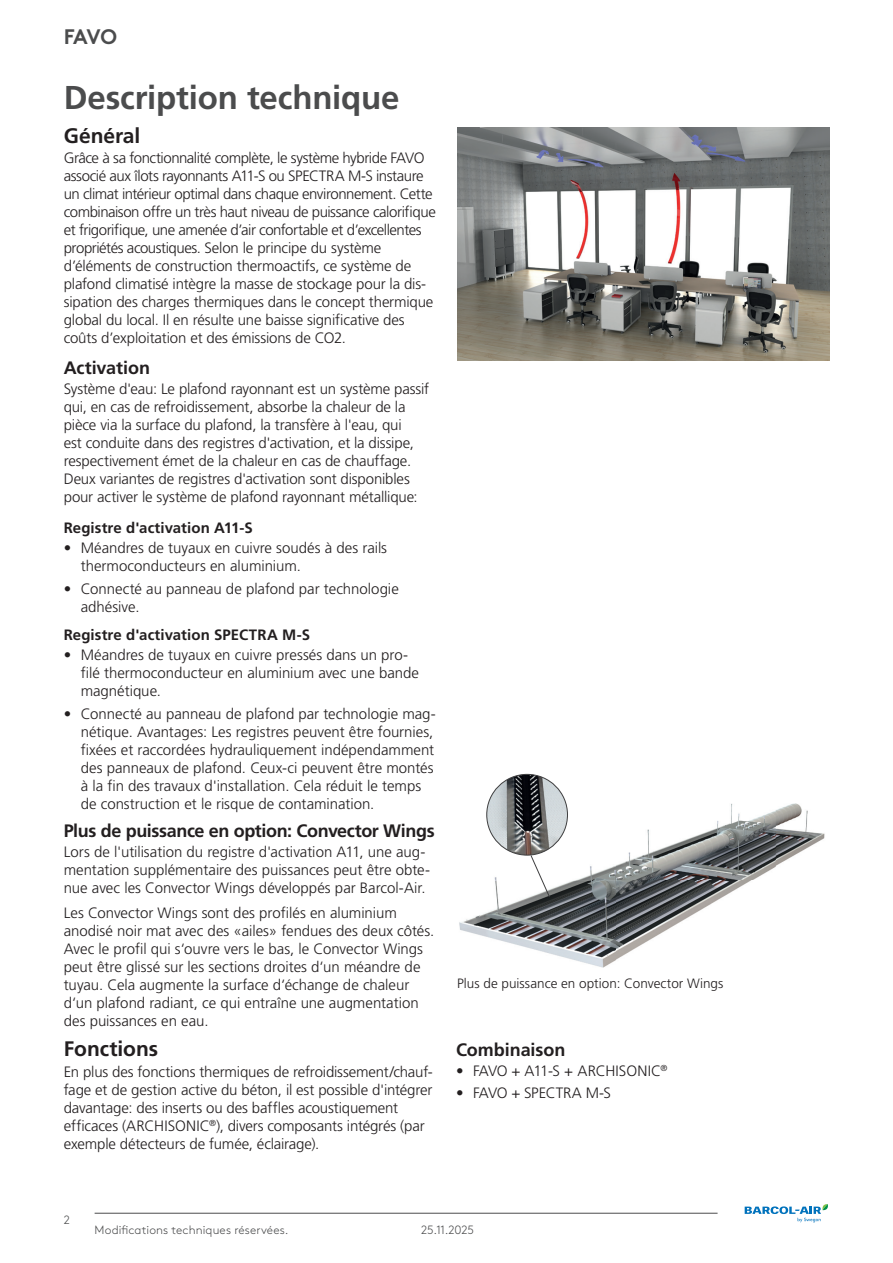
<style>
.page{position:relative;width:893px;height:1263px;background:#fff}
.page>*{position:absolute;margin:0;border:0;box-sizing:border-box;transform-origin:0 0}
.t1{font:700 33px "Frutiger LT Pro";letter-spacing:-.005em;color:#4b4c4d}
.t2{font:700 21px "Frutiger LT Pro";letter-spacing:-.005em;color:#231f20}
.t3{font:700 21px "Swegon Brown";color:#4b4c4d}
.t4{font:700 18px "Frutiger LT Pro";letter-spacing:-.02em;color:#231f20}
.t5{font:700 18px "Frutiger LT Pro";color:#231f20}
.t6{font:300 15px/18px "Frutiger LT Pro";letter-spacing:-.01em;color:#231f20}
.t7{font:700 15px "Frutiger LT Pro";letter-spacing:.005em;color:#231f20}
.t8{font:300 13.5px "Frutiger LT Pro";color:#231f20}
.t9{font:300 12px "Swegon Brown";letter-spacing:.01em;color:#4b4c4d}
</style>
<div class="page">
<hr style="left:95px;top:1213px;width:623px;height:1px;background:#4b4c4d">
<svg style="left:745px;top:1204px;width:83px;height:18px"></svg>
<img style="left:457px;top:128px;width:372px;height:232px">
<img style="left:459px;top:787px;width:366px;height:181px">
<img style="left:487px;top:774px;width:80px;height:81px;border-radius:40px">
<div style="left:486px;top:774px;width:82px;height:81px;border:1px solid #3e3e3f;border-radius:50%"></div>
<svg style="left:530px;top:855px;width:20px;height:43px"></svg>
<h2 class="t3" style="left:64px;top:20px;width:55px">FAVO</h2>
<h1 class="t1" style="left:64px;top:77px;width:337px">Description technique</h1>
<h2 class="t2" style="left:64px;top:124px;width:78px">Général</h2>
<p class="t6" style="left:64px;top:149px;width:374px">Grâce à sa fonctionnalité complète, le système hybride FAVO associé aux îlots rayonnants A11-S ou SPECTRA M-S instaure un climat intérieur optimal dans chaque environnement. Cette combinaison offre un très haut niveau de puissance calorifique et frigorifique, une amenée d’air confortable et d’excellentes propriétés acoustiques. Selon le principe du système d’éléments de construction thermoactifs, ce système de plafond climatisé intègre la masse de stockage pour la dis&shy;sipation des charges thermiques dans le concept thermique global du local. Il en résulte une baisse significative des coûts d’exploitation et des émissions de CO2.</p>
<p class="t4" style="left:64px;top:357px;width:88px">Activation</p>
<p class="t6" style="left:64px;top:380px;width:367px">Système d'eau: Le plafond rayonnant est un système passif qui, en cas de refroidissement, absorbe la chaleur de la pièce via la surface du plafond, la transfère à l'eau, qui<br>est conduite dans des registres d'activation, et la dissipe, respectivement émet de la chaleur en cas de chauffage.<br>Deux variantes de registres d'activation sont disponibles pour activer le système de plafond rayonnant métallique:</p>
<p class="t7" style="left:64px;top:519px;width:190px">Registre d'activation A11-S</p>
<p class="t6" style="left:81px;top:539px;width:308px;text-indent:-17px">• Méandres de tuyaux en cuivre soudés à des rails thermoconducteurs en aluminium.</p>
<p class="t6" style="left:81px;top:579px;width:320px;text-indent:-17px">• Connecté au panneau de plafond par technologie adhésive.</p>
<p class="t7" style="left:64px;top:626px;width:248px">Registre d'activation SPECTRA M-S</p>
<p class="t6" style="left:81px;top:646px;width:340px;text-indent:-17px">• Méandres de tuyaux en cuivre pressés dans un pro&shy;filé thermoconducteur en aluminium avec une bande magnétique.</p>
<p class="t6" style="left:81px;top:704px;width:357px;text-indent:-17px">• Connecté au panneau de plafond par technologie mag&shy;nétique. Avantages: Les registres peuvent être fournies, fixées et raccordées hydrauliquement indépendamment des panneaux de plafond. Ceux-ci peuvent être montés à la fin des travaux d'installation. Cela réduit le temps de construction et le risque de contamination.</p>
<p class="t4" style="left:64px;top:820px;width:372px">Plus de puissance en option: Convector Wings</p>
<p class="t6" style="left:64px;top:843px;width:368px">Lors de l'utilisation du registre d'activation A11, une aug&shy;mentation supplémentaire des puissances peut être obte&shy;nue avec les Convector Wings développés par Barcol-Air.</p>
<p class="t6" style="left:64px;top:903px;width:372px">Les Convector Wings sont des profilés en aluminium anodisé noir mat avec des «ailes» fendues des deux côtés.<br>Avec le profil qui s‘ouvre vers le bas, le Convector Wings peut être glissé sur les sections droites d‘un méandre de tuyau. Cela augmente la surface d‘échange de chaleur d‘un plafond radiant, ce qui entraîne une augmentation des puissances en eau.</p>
<h2 class="t2" style="left:64px;top:1037px;width:96px">Fonctions</h2>
<p class="t6" style="left:64px;top:1062px;width:371px">En plus des fonctions thermiques de refroidissement/chauf&shy;fage et de gestion active du béton, il est possible d'intégrer davantage: des inserts ou des baffles acoustiquement efficaces (ARCHISONIC<sup>®</sup>), divers composants intégrés (par exemple détecteurs de fumée, éclairage).</p>
<p class="t8" style="left:457px;top:975px;width:268px">Plus de puissance en option: Convector Wings</p>
<p class="t5" style="left:456px;top:1039px;width:111px">Combinaison</p>
<p class="t6" style="left:456px;top:1062px;width:213px">• FAVO + A11-S + ARCHISONIC<sup>®</sup></p>
<p class="t6" style="left:456px;top:1084px;width:157px">• FAVO + SPECTRA M-S</p>
<p class="t9" style="left:64px;top:1211px;width:8px">2</p>
<p class="t9" style="left:95px;top:1221px;width:195px">Modifications techniques réservées.</p>
<p class="t9" style="left:421px;top:1221px;width:54px">25.11.2025</p>
</div>
